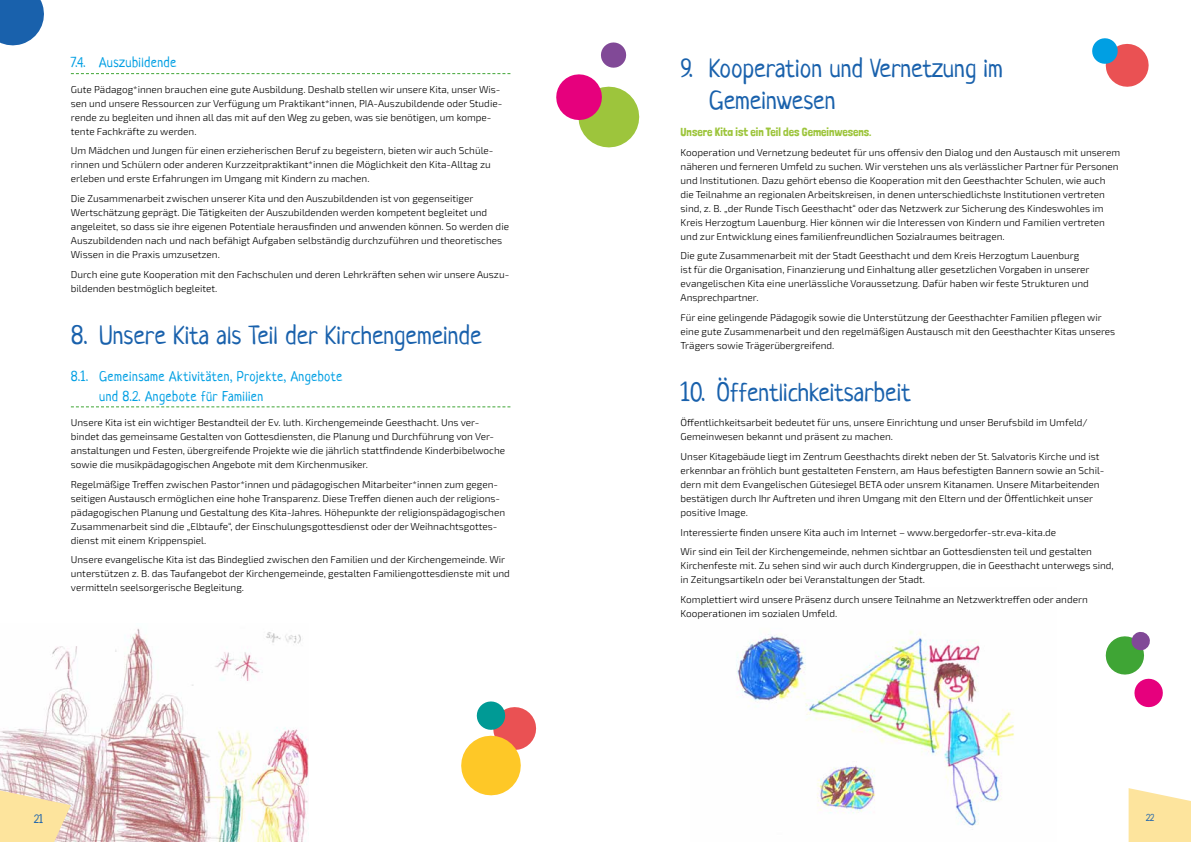
<style>
.page{position:relative;width:1191px;height:842px;background:#fff}
.page>*{position:absolute;margin:0;border:0;box-sizing:border-box;transform-origin:0 0}
.t1{font:26px/32px "Neucha";color:#1961ac}
.t2{font:14px/20px "Neucha";letter-spacing:.03em;color:#009fe3}
.t3{font:12px "Londrina Solid";color:#9dc53c}
.t4{font:12px "Neucha";color:#1961ac}
.t5{font:300 10px/14px "Exo 2";color:#000}
.t6{font:10px "Neucha";color:#1961ac}
</style>
<div class="page">
<img style="left:736px;top:631px;width:278px;height:195px">
<svg style="left:71px;top:73px;width:439px;height:1px"></svg>
<svg style="left:71px;top:406px;width:439px;height:1px"></svg>
<img style="left:0;top:628px;width:309px;height:214px">
<svg style="left:1105px;top:632px;width:58px;height:76px"></svg>
<svg style="left:461px;top:701px;width:76px;height:95px"></svg>
<svg style="left:0;top:0;width:44px;height:46px;background:#3776b7"></svg>
<svg style="left:1092px;top:38px;width:57px;height:49px"></svg>
<svg style="left:556px;top:42px;width:84px;height:106px"></svg>
<svg style="left:0;top:788px;width:71px;height:54px;background:#f6e0ac"></svg>
<svg style="left:1128px;top:788px;width:63px;height:54px;background:#fde7a9"></svg>
<h2 class="t2" style="left:71px;top:53px;width:107px">7.4. Auszubildende</h2>
<p class="t5" style="left:71px;top:82px;width:433px">Gute Pädagog*innen brauchen eine gute Ausbildung. Deshalb stellen wir unsere Kita, unser Wis&shy;sen und unsere Ressourcen zur Verfügung um Praktikant*innen, PIA-Auszubildende oder Studie&shy;rende zu begleiten und ihnen all das mit auf den Weg zu geben, was sie benötigen, um kompe&shy;tente Fachkräfte zu werden.</p>
<p class="t5" style="left:71px;top:144px;width:424px">Um Mädchen und Jungen für einen erzieherischen Beruf zu begeistern, bieten wir auch Schüle&shy;rinnen und Schülern oder anderen Kurzzeitpraktikant*innen die Möglichkeit den Kita-Alltag zu erleben und erste Erfahrungen im Umgang mit Kindern zu machen.</p>
<p class="t5" style="left:71px;top:191px;width:440px">Die Zusammenarbeit zwischen unserer Kita und den Auszubildenden ist von gegenseitiger Wertschätzung geprägt. Die Tätigkeiten der Auszubildenden werden kompetent begleitet und angeleitet, so dass sie ihre eigenen Potentiale herausfinden und anwenden können. So werden die Auszubildenden nach und nach befähigt Aufgaben selbständig durchzuführen und theoretisches Wissen in die Praxis umzusetzen.</p>
<p class="t5" style="left:71px;top:267px;width:440px">Durch eine gute Kooperation mit den Fachschulen und deren Lehrkräften sehen wir unsere Auszu&shy;bildenden bestmöglich begleitet.</p>
<h1 class="t1" style="left:71px;top:319px;width:412px">8. Unsere Kita als Teil der Kirchengemeinde</h1>
<h2 class="t2" style="left:99px;top:366px;width:244px;text-indent:-28px">8.1. Gemeinsame Aktivitäten, Projekte, Angebote und 8.2. Angebote für Familien</h2>
<p class="t5" style="left:71px;top:415px;width:436px">Unsere Kita ist ein wichtiger Bestandteil der Ev. luth. Kirchengemeinde Geesthacht. Uns ver&shy;bindet das gemeinsame Gestalten von Gottesdiensten, die Planung und Durchführung von Ver&shy;anstaltungen und Festen, übergreifende Projekte wie die jährlich stattfindende Kinderbibelwoche sowie die musikpädagogischen Angebote mit dem Kirchenmusiker.</p>
<p class="t5" style="left:71px;top:477px;width:436px">Regelmäßige Treffen zwischen Pastor*innen und pädagogischen Mitarbeiter*innen zum gegen&shy;seitigen Austausch ermöglichen eine hohe Transparenz. Diese Treffen dienen auch der religions&shy;pädagogischen Planung und Gestaltung des Kita-Jahres. Höhepunkte der religionspädagogischen Zusammenarbeit sind die „Elbtaufe“, der Einschulungsgottesdienst oder der Weihnachtsgottes&shy;dienst mit einem Krippenspiel.</p>
<p class="t5" style="left:71px;top:552px;width:440px">Unsere evangelische Kita ist das Bindeglied zwischen den Familien und der Kirchengemeinde. Wir unterstützen z. B. das Taufangebot der Kirchengemeinde, gestalten Familiengottesdienste mit und vermitteln seelsorgerische Begleitung.</p>
<h1 class="t1" style="left:709px;top:52px;width:295px;text-indent:-28px">9. Kooperation und Vernetzung im<br>Gemeinwesen</h1>
<p class="t3" style="left:680px;top:125px;width:192px">Unsere Kita ist ein Teil des Gemeinwesens.</p>
<p class="t5" style="left:680px;top:145px;width:441px">Kooperation und Vernetzung bedeutet für uns offensiv den Dialog und den Austausch mit unserem näheren und ferneren Umfeld zu suchen. Wir verstehen uns als verlässlicher Partner für Personen und Institutionen. Dazu gehört ebenso die Kooperation mit den Geesthachter Schulen, wie auch die Teilnahme an regionalen Arbeitskreisen, in denen unterschiedlichste Institutionen vertreten sind, z. B. „der Runde Tisch Geesthacht“ oder das Netzwerk zur Sicherung des Kindeswohles im Kreis Herzogtum Lauenburg. Hier können wir die Interessen von Kindern und Familien vertreten und zur Entwicklung eines familienfreundlichen Sozialraumes beitragen.</p>
<p class="t5" style="left:680px;top:248px;width:410px">Die gute Zusammenarbeit mit der Stadt Geesthacht und dem Kreis Herzogtum Lauenburg ist für die Organisation, Finanzierung und Einhaltung aller gesetzlichen Vorgaben in unserer evangelischen Kita eine unerlässliche Voraussetzung. Dafür haben wir feste Strukturen und Ansprechpartner.</p>
<p class="t5" style="left:680px;top:310px;width:436px">Für eine gelingende Pädagogik sowie die Unterstützung der Geesthachter Familien pflegen wir eine gute Zusammenarbeit und den regelmäßigen Austausch mit den Geesthachter Kitas unseres<br>Trägers sowie Trägerübergreifend.</p>
<h1 class="t1" style="left:680px;top:376px;width:232px">10. Öffentlichkeitsarbeit</h1>
<p class="t5" style="left:680px;top:415px;width:408px">Öffentlichkeitsarbeit bedeutet für uns, unsere Einrichtung und unser Berufsbild im Umfeld/<br>Gemeinwesen bekannt und präsent zu machen.</p>
<p class="t5" style="left:680px;top:449px;width:425px">Unser Kitagebäude liegt im Zentrum Geesthachts direkt neben der St. Salvatoris Kirche und ist erkennbar an fröhlich bunt gestalteten Fenstern, am Haus befestigten Bannern sowie an Schil&shy;dern mit dem Evangelischen Gütesiegel BETA oder unsrem Kitanamen. Unsere Mitarbeitenden bestätigen durch Ihr Auftreten und ihren Umgang mit den Eltern und der Öffentlichkeit unser positive Image.</p>
<p class="t5" style="left:680px;top:522px;width:413px;line-height:19.7px">Interessierte finden unsere Kita auch im Internet – www.bergedorfer-str.eva-kita.de<br>Wir sind ein Teil der Kirchengemeinde, nehmen sichtbar an Gottesdiensten teil und gestalten</p>
<p class="t5" style="left:680px;top:558px;width:435px">Kirchenfeste mit. Zu sehen sind wir auch durch Kindergruppen, die in Geesthacht unterwegs sind, in Zeitungsartikeln oder bei Veranstaltungen der Stadt.</p>
<p class="t5" style="left:680px;top:592px;width:409px">Komplettiert wird unsere Präsenz durch unsere Teilnahme an Netzwerktreffen oder andern<br>Kooperationen im sozialen Umfeld.</p>
<p class="t4" style="left:34px;top:811px;width:10px">21</p>
<p class="t6" style="left:1146px;top:812px;width:9px">22</p>
</div>
